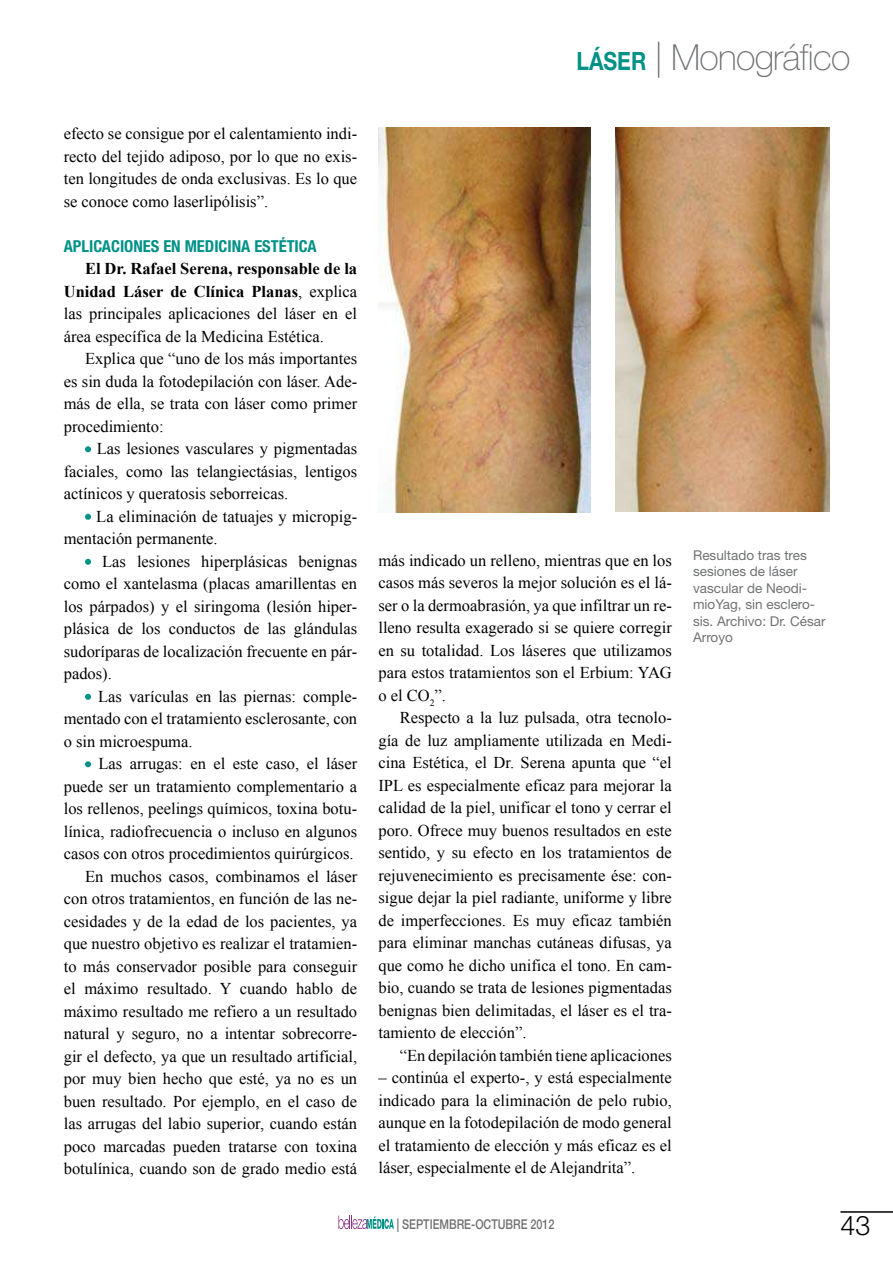
<style>
.page{position:relative;width:893px;height:1263px;background:#fff}
.page>*{position:absolute;margin:0;border:0;box-sizing:border-box;transform-origin:0 0}
.t1{font:100 36px "Helvetica Neue LT Std";letter-spacing:-.02em;color:#707173}
.t2{font:300 27px "Helvetica Neue LT Std";color:#000}
.t3{font:16.5px/22.5px "Times New Roman";color:#000;text-align:justify}
.t4{font:700 condensed 16.5px "Helvetica Neue LT Std";color:#009187}
.t5{font:13.5px/16.5px "Helvetica Neue LT Std";color:#707173}
.t6{font:500 13.5px "Helvetica Neue LT Std";color:#707173;scale:.8 1}
.s1{font-weight:700}
.s2{font-weight:700;font-size:25.2px;color:#009187}
</style>
<div class="page">
<svg style="left:338px;top:1215px;width:56px;height:14px"></svg>
<hr style="left:840px;top:1211px;width:53px;height:2px;background:#000">
<svg style="left:85px;top:446px;width:6px;height:6px"></svg>
<svg style="left:85px;top:514px;width:6px;height:6px"></svg>
<svg style="left:85px;top:559px;width:6px;height:6px"></svg>
<svg style="left:85px;top:694px;width:6px;height:6px"></svg>
<svg style="left:85px;top:761px;width:6px;height:6px"></svg>
<img style="left:378px;top:128px;width:212px;height:384px">
<img style="left:616px;top:128px;width:213px;height:384px">
<p class="t3" style="left:64px;top:122px;width:295px">efecto se consigue por el calentamiento indi&shy;recto del tejido adiposo, por lo que no exis&shy;ten longitudes de onda exclusivas. Es lo que se conoce como laserlipólisis”.</p>
<p class="t4" style="left:64px;top:236px;width:254px">APLICACIONES EN MEDICINA ESTÉTICA</p>
<p class="t3" style="left:64px;top:257px;width:295px;text-indent:21px"><span class="s1">El Dr. Rafael Serena, responsable de la Unidad Láser de Clínica Planas</span>, explica las principales aplicaciones del láser en el área específica de la Medicina Estética.</p>
<p class="t3" style="left:64px;top:347px;width:295px;text-indent:21px">Explica que “uno de los más importantes es sin duda la fotodepilación con láser. Ade&shy;más de ella, se trata con láser como primer procedimiento:</p>
<p class="t3" style="left:64px;top:437px;width:295px;text-indent:33px">Las lesiones vasculares y pigmentadas faciales, como las telangiectásias, lentigos actínicos y queratosis seborreicas.</p>
<p class="t3" style="left:64px;top:504px;width:295px;text-indent:33px">La eliminación de tatuajes y micropig&shy;mentación permanente.</p>
<p class="t3" style="left:64px;top:549px;width:295px;text-indent:38px">Las lesiones hiperplásicas benignas como el xantelasma (placas amarillentas en los párpados) y el siringoma (lesión hiper&shy;plásica de los conductos de las glándulas sudoríparas de localización frecuente en pár&shy;pados).</p>
<p class="t3" style="left:64px;top:684px;width:295px;text-indent:34px">Las varículas en las piernas: comple&shy;mentado con el tratamiento esclerosante, con o sin microespuma.</p>
<p class="t3" style="left:64px;top:752px;width:295px;text-align:right">Las arrugas: en el este caso, el láser puede ser un tratamiento complementario a los rellenos, peelings químicos, toxina botu&shy;línica, radiofrecuencia o incluso en algunos casos con otros procedimientos quirúrgicos.<br>En muchos casos, combinamos el láser con otros tratamientos, en función de las ne&shy;cesidades y de la edad de los pacientes, ya que nuestro objetivo es realizar el tratamien&shy;to más conservador posible para conseguir el máximo resultado. Y cuando hablo de máximo resultado me refiero a un resultado natural y seguro, no a intentar sobrecorre&shy;gir el defecto, ya que un resultado artificial, por muy bien hecho que esté, ya no es un buen resultado. Por ejemplo, en el caso de las arrugas del labio superior, cuando están poco marcadas pueden tratarse con toxina botulínica, cuando son de grado medio está</p>
<h1 class="t1" style="left:576px;top:36px;width:275px"><span class="s2">LÁSER</span> | Monográfico</h1>
<p class="t3" style="left:378px;top:549px;width:295px">más indicado un relleno, mientras que en los casos más severos la mejor solución es el lá&shy;ser o la dermoabrasión, ya que infiltrar un re&shy;lleno resulta exagerado si se quiere corregir en su totalidad. Los láseres que utilizamos para estos tratamientos son el Erbium: YAG o el CO<sub>2</sub>”.</p>
<p class="t3" style="left:378px;top:706px;width:295px;text-indent:21px">Respecto a la luz pulsada, otra tecnolo&shy;gía de luz ampliamente utilizada en Medi&shy;cina Estética, el Dr. Serena apunta que “el IPL es especialmente eficaz para mejorar la calidad de la piel, unificar el tono y cerrar el poro. Ofrece muy buenos resultados en este sentido, y su efecto en los tratamientos de rejuvenecimiento es precisamente ése: con&shy;sigue dejar la piel radiante, uniforme y libre de imperfecciones. Es muy eficaz también para eliminar manchas cutáneas difusas, ya que como he dicho unifica el tono. En cam&shy;bio, cuando se trata de lesiones pigmentadas benignas bien delimitadas, el láser es el tra&shy;tamiento de elección”.</p>
<p class="t3" style="left:400px;top:1044px;width:274px">“En depilación también tiene aplicaciones</p>
<p class="t3" style="left:378px;top:1066px;width:295px">– continúa el experto-, y está especialmente indicado para la eliminación de pelo rubio, aunque en la fotodepilación de modo general el tratamiento de elección y más eficaz es el láser, especialmente el de Alejandrita”.</p>
<p class="t5" style="left:693px;top:546px;width:134px">Resultado tras tres sesiones de láser vascular de Neodi&shy;mioYag, sin esclero&shy;sis. Archivo: Dr. César<br>Arroyo</p>
<p class="t6" style="left:397px;top:1216px;width:199px">| SEPTIEMBRE-OCTUBRE 2012</p>
<h2 class="t2" style="left:840px;top:1209px;width:32px">43</h2>
</div>
